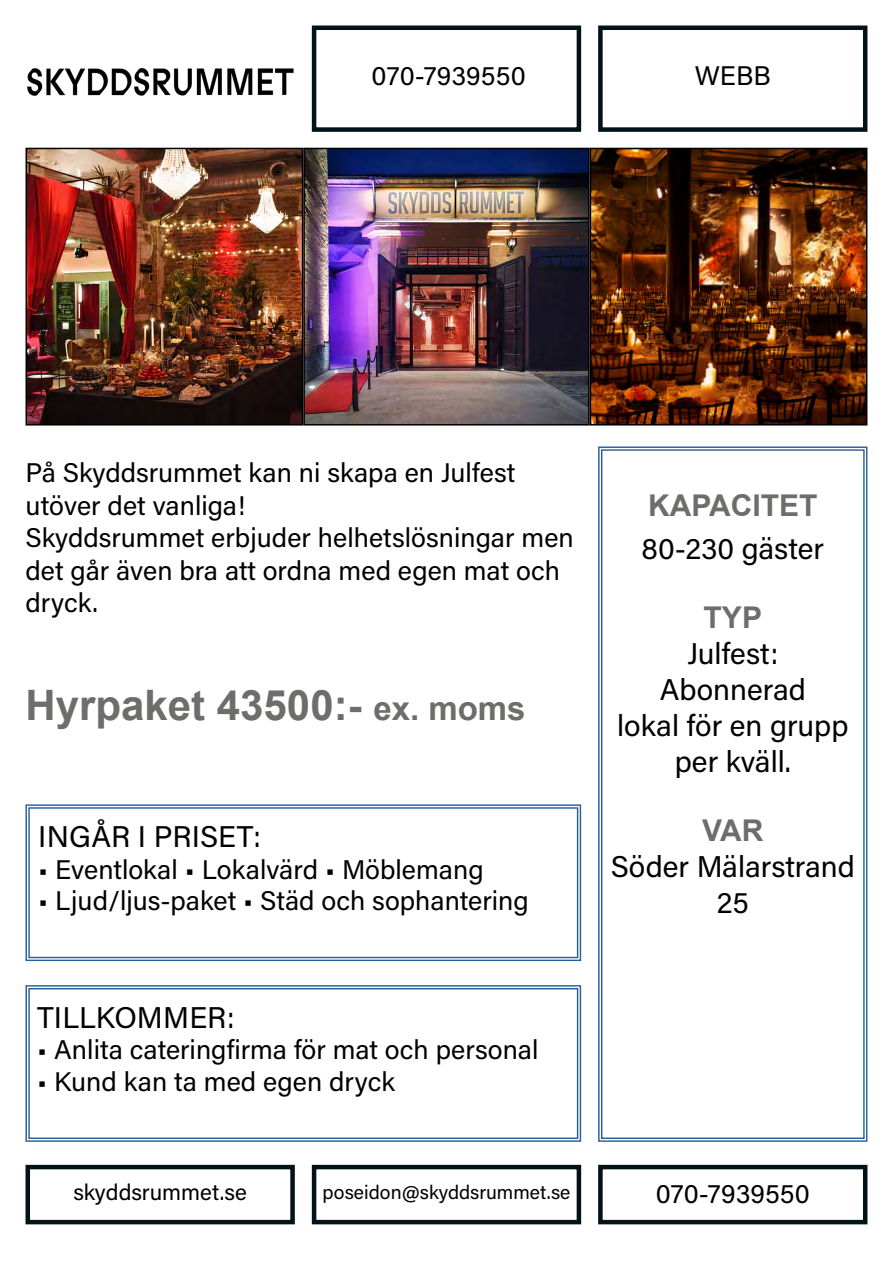
<style>
.page{position:relative;width:893px;height:1263px;background:#fff}
.page>*{position:absolute;margin:0;border:0;box-sizing:border-box;transform-origin:0 0}
.t1{font:700 42px "Arial";color:#6d6d6c}
.t2{font:30px/36px "Acumin Variable Concept";color:#000;text-align:center}
.t3{font:700 30px "Arial";color:#6d6d6c}
.t4{font:27px/32.4px "Acumin Variable Concept";color:#000}
.t5{font:22.5px "Acumin Variable Concept";color:#000}
.t6{font:19.5px "Acumin Variable Concept";color:#000}
.s1{font-size:33px}
</style>
<div class="page">
<div style="left:312px;top:26px;width:269px;height:106px;border:4px solid #011319"></div>
<div style="left:598px;top:26px;width:269px;height:106px;border:4px solid #011319"></div>
<svg style="left:598px;top:446px;width:270px;height:696px"></svg>
<div style="left:601px;top:449px;width:264px;height:690px;border:1px solid #275b9b"></div>
<div style="left:598px;top:1165px;width:269px;height:59px;border:4px solid #011319"></div>
<div style="left:312px;top:1165px;width:269px;height:59px;border:4px solid #011319"></div>
<div style="left:26px;top:1165px;width:269px;height:59px;border:4px solid #011319"></div>
<svg style="left:25px;top:804px;width:557px;height:158px"></svg>
<div style="left:28px;top:807px;width:550px;height:151px;border:1px solid #275b9b"></div>
<svg style="left:25px;top:985px;width:557px;height:157px"></svg>
<div style="left:28px;top:988px;width:550px;height:151px;border:1px solid #275b9b"></div>
<img style="left:29px;top:151px;width:835px;height:271px">
<div style="left:26px;top:148px;width:277px;height:277px;border:2px solid #000"></div>
<div style="left:303px;top:148px;width:287px;height:277px;border:2px solid #000"></div>
<div style="left:590px;top:148px;width:277px;height:277px;border:2px solid #000"></div>
<img style="left:27px;top:68px;width:267px;height:28px">
<p class="t4" style="left:372px;top:58px;width:156px">070-7939550</p>
<p class="t4" style="left:695px;top:58px;width:78px">WEBB</p>
<p class="t4" style="left:26px;top:456px;width:550px">På Skyddsrummet kan ni skapa en Julfest utöver det vanliga!<br>Skyddsrummet erbjuder helhetslösningar men det går även bra att ordna med egen mat och dryck.</p>
<h1 class="t1" style="left:26px;top:678px;width:502px">Hyrpaket 43500:- <span class="s1">ex. moms</span></h1>
<p class="t2" style="left:38px;top:817px;width:224px">INGÅR I PRISET:</p>
<p class="t4" style="left:38px;top:852px;width:447px">• Eventlokal • Lokalvärd • Möblemang</p>
<p class="t4" style="left:38px;top:883px;width:492px">• Ljud/ljus-paket • Städ och sophantering</p>
<p class="t2" style="left:37px;top:998px;width:199px">TILLKOMMER:</p>
<p class="t4" style="left:37px;top:1033px;width:503px">• Anlita cateringfirma för mat och personal</p>
<p class="t4" style="left:37px;top:1064px;width:359px">• Kund kan ta med egen dryck</p>
<p class="t3" style="left:648px;top:486px;width:171px">KAPACITET</p>
<p class="t2" style="left:642px;top:529px;width:184px">80-230 gäster</p>
<p class="t3" style="left:704px;top:597px;width:60px">TYP</p>
<p class="t2" style="left:617px;top:634px;width:233px">Julfest:<br>Abonnerad<br>lokal för en grupp per kväll.</p>
<p class="t3" style="left:702px;top:810px;width:63px">VAR</p>
<p class="t2" style="left:611px;top:847px;width:246px">Söder Mälarstrand<br>25</p>
<p class="t5" style="left:73px;top:1176px;width:175px">skyddsrummet.se</p>
<p class="t6" style="left:323px;top:1179px;width:249px">poseidon@skyddsrummet.se</p>
<p class="t4" style="left:656px;top:1176px;width:156px">070-7939550</p>
</div>
